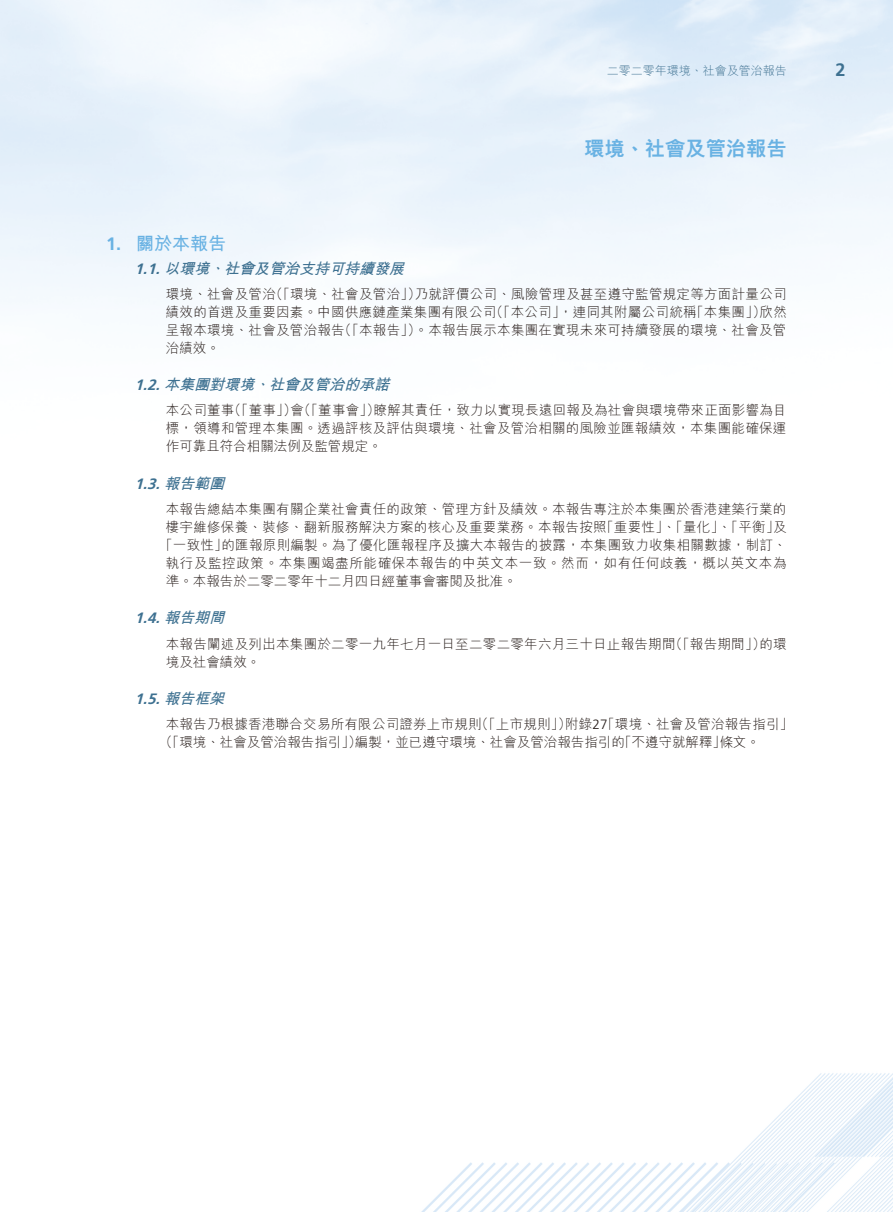
<style>
.page{position:relative;width:893px;height:1212px;background:#fff}
.page>*{position:absolute;margin:0;border:0;box-sizing:border-box;transform-origin:0 0}
.t1{font:800 20.25px "M Hei HK";color:#69b2e3}
.t2{font:700 18px "M Hei HK";color:#69b2e3}
.t3{font:700 18px "Frutiger LT Std";color:#69b2e3}
.t4{font:700 18px "Frutiger LT Std";color:#3e7191}
.t5{font:italic 700 15px "M Hei HK";color:#3e7191}
.t6{font:italic 700 15px "Frutiger LT Std";color:#3e7191}
.t7{font:300 13.5px/18px "M Hei HK";letter-spacing:.02em;color:#231916}
.t8{font:300 13.5px/18px "M Hei HK";letter-spacing:.045em;color:#231916}
.t9{font:300 13.5px "M Hei HK";color:#231916}
.t10{font:300 12px "M Hei HK";color:#3e7191}
.s1{font-family:"M Hei HK"}
.s2{font-family:"Frutiger LT Std"}
</style>
<div class="page">
<img style="left:0;top:0;width:893px;height:1212px">
<p class="t10" style="left:607px;top:64px;width:181px">二零二零年環境、社會及管治報告</p>
<h1 class="t1" style="left:584px;top:139px;width:204px">環境、社會及管治報告</h1>
<h2 class="t3" style="left:106px;top:233px;width:17px">1.</h2>
<h2 class="t2" style="left:136px;top:230px;width:91px">關於本報告</h2>
<p class="t5" style="left:224px;top:257px;width:187px">社會及管治支持可持續發展</p>
<p class="t6" style="left:135px;top:260px;width:81px">1.1. <span class="s1">以環境</span></p>
<p class="t5" style="left:209px;top:257px;width:22px">、</p>
<p class="t7" style="left:269px;top:285px;width:153px">（「環境、社會及管治」）</p>
<p class="t7" style="left:166px;top:285px;width:111px">環境、社會及管治</p>
<p class="t7" style="left:415px;top:285px;width:373px">乃就評價公司、風險管理及甚至遵守監管規定等方面計量公司</p>
<p class="t7" style="left:338px;top:303px;width:450px;text-indent:-172px">績效的首選及重要因素。中國供應鏈產業集團有限公司<br>（「本報告」）。本報告展示本集團在實現未來可持續發展的環境、社會及管</p>
<p class="t7" style="left:490px;top:303px;width:208px">（「本公司，」連同其附屬公司統稱</p>
<p class="t7" style="left:690px;top:303px;width:77px">「本集團」）</p>
<p class="t7" style="left:760px;top:303px;width:29px">欣然</p>
<p class="t7" style="left:166px;top:321px;width:180px">呈報本環境、社會及管治報告治績效。</p>
<p class="t5" style="left:269px;top:374px;width:127px">社會及管治的承諾</p>
<p class="t5" style="left:135px;top:374px;width:126px"><span class="s2">1.2.</span> 本集團對環境</p>
<p class="t5" style="left:254px;top:374px;width:22px">、</p>
<p class="t7" style="left:228px;top:401px;width:154px">（「董事」）（「董事會」）</p>
<p class="t7" style="left:290px;top:401px;width:15px">會</p>
<p class="t7" style="left:374px;top:401px;width:414px">瞭解其責任，致力以實現長遠回報及為社會與環境帶來正面影響為目</p>
<p class="t7" style="left:166px;top:401px;width:622px">本公司董事<br>標，領導和管理本集團。透過評核及評估與環境、社會及管治相關的風險並匯報績效，本集團能確保運作可靠且符合相關法例及監管規定。</p>
<p class="t6" style="left:135px;top:475px;width:96px">1.3. <span class="s1">報告範圍</span></p>
<p class="t7" style="left:166px;top:500px;width:622px;text-align:right">本報告總結本集團有關企業社會責任的政策、管理方針及績效。本報告專注於本集團於香港建築行業的「重要性」、「量化」、「平衡及」</p>
<p class="t7" style="left:221px;top:518px;width:567px;text-indent:-56px">樓宇維修保養、裝修、翻新服務解決方案的核心及重要業務。本報告按照<br>的匯報原則編製。為了優化匯報程序及擴大本報告的披露，本集團致力收集相關數據，制訂、</p>
<p class="t8" style="left:166px;top:536px;width:622px;text-indent:-7px">「一致性」<br>執行及監控政策。本集團竭盡所能確保本報告的中英文本一致。然而，如有任何歧義，概以英文本為準。本報告於二零二零年十二月四日經董事會審閱及批准。</p>
<p class="t6" style="left:135px;top:609px;width:96px">1.4. <span class="s1">報告期間</span></p>
<p class="t7" style="left:759px;top:634px;width:29px">的環</p>
<p class="t7" style="left:669px;top:634px;width:98px">（「報告期間」）</p>
<p class="t7" style="left:166px;top:634px;width:511px">本報告闡述及列出本集團於二零一九年七月一日至二零二零年六月三十日止報告期間境及社會績效。</p>
<p class="t6" style="left:135px;top:690px;width:96px">1.5. <span class="s1">報告框架</span></p>
<p class="t7" style="left:601px;top:715px;width:194px">「環境、社會及管治報告指引「</p>
<p class="t7" style="left:475px;top:715px;width:98px">（「上市規則」）</p>
<p class="t7" style="left:565px;top:715px;width:44px">附錄<span class="s2">27</span></p>
<p class="t7" style="left:166px;top:715px;width:317px">本報告乃根據香港聯合交易所有限公司證券上市規則</p>
<p class="t9" style="left:159px;top:735px;width:204px">（「環境、社會及管治報告指引」）</p>
<p class="t9" style="left:355px;top:735px;width:271px">編製，並已遵守環境、社會及管治報告指引的</p>
<p class="t7" style="left:618px;top:733px;width:109px">「不遵守就解釋」</p>
<p class="t7" style="left:719px;top:733px;width:42px">條文。</p>
<h2 class="t4" style="left:835px;top:59px;width:12px">2</h2>
</div>
